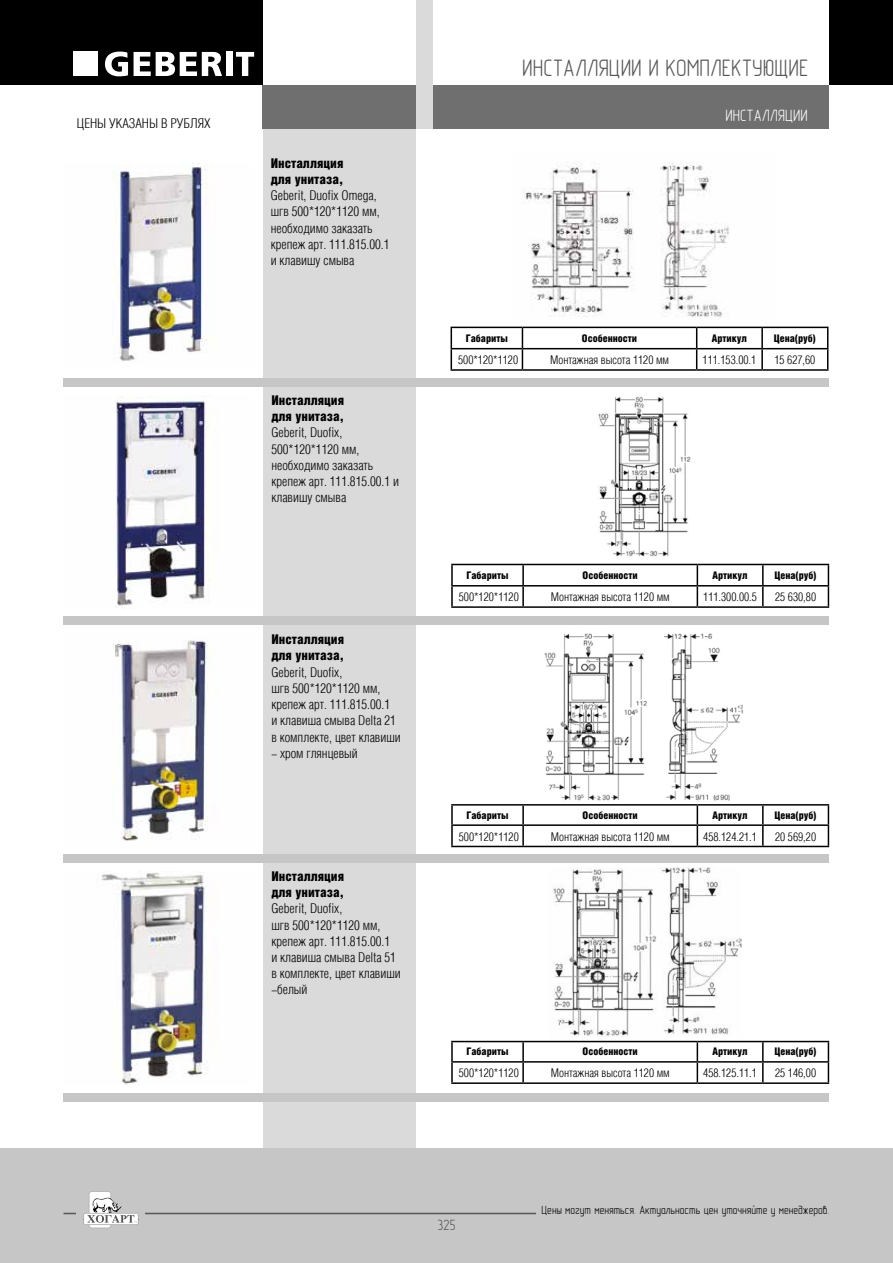
<style>
.page{position:relative;width:893px;height:1263px;background:#fff}
.page>*{position:absolute;margin:0;border:0;box-sizing:border-box;transform-origin:0 0}
.t1{font:24px "GOST type A";color:#575756}
.t2{font:16.5px "GOST type A";color:#fff}
.t3{font:15px "GOST type A";color:#575756}
.t4{font:300 13.5px/16.2px "Helios Cond";color:#000}
.t5{font:900 13.5px/16.2px "Helios Cond";color:#000}
.t6{font:300 12px "Helios Cond";color:#000}
.t7{font:12px "GOST type A";color:#000}
.t8{font:900 10.5px "Helios Cond";color:#000}
</style>
<div class="page">
<div style="left:0;top:0;width:893px;height:84px;background:#000"></div>
<div style="left:263px;top:0;width:153px;height:1262px;background:#dadada"></div>
<div style="left:0;top:1148px;width:893px;height:115px;background:#c6c6c6"></div>
<div style="left:263px;top:0;width:153px;height:85px;background:#fff"></div>
<div style="left:416px;top:0;width:413px;height:85px;background:#fff"></div>
<div style="left:263px;top:85px;width:566px;height:44px;background:#706f6f"></div>
<div style="left:416px;top:0;width:17px;height:129px;background:#dadada"></div>
<svg style="left:89px;top:1191px;width:22px;height:37px"></svg>
<div style="left:90px;top:1192px;width:20px;height:35px;background:#fff;border-radius:2px"></div>
<div style="left:83px;top:1213px;width:56px;height:12px;background:#bfbebe;border-radius:2px"></div>
<svg style="left:64px;top:1197px;width:472px;height:27px"></svg>
<svg style="left:105px;top:52px;width:23px;height:24px"></svg>
<svg style="left:134px;top:52px;width:88px;height:24px"></svg>
<div style="left:226px;top:52px;width:7px;height:24px;background:#fff"></div>
<svg style="left:236px;top:52px;width:18px;height:24px"></svg>
<div style="left:74px;top:52px;width:24px;height:24px;background:#fff"></div>
<div style="left:64px;top:617px;width:765px;height:8px;background:#c6c6c6"></div>
<div style="left:64px;top:378px;width:765px;height:9px;background:#c6c6c6"></div>
<hr style="left:451px;top:564px;width:72px;height:1px;background:#000">
<hr style="left:451px;top:565px;width:2px;height:20px;background:#000">
<hr style="left:523px;top:564px;width:174px;height:1px;background:#000">
<hr style="left:522px;top:565px;width:2px;height:20px;background:#000">
<hr style="left:697px;top:564px;width:66px;height:1px;background:#000">
<hr style="left:763px;top:564px;width:66px;height:1px;background:#000">
<hr style="left:762px;top:565px;width:2px;height:20px;background:#000">
<hr style="left:451px;top:585px;width:72px;height:1px;background:#000">
<hr style="left:451px;top:586px;width:2px;height:20px;background:#000">
<hr style="left:523px;top:585px;width:174px;height:1px;background:#000">
<hr style="left:522px;top:586px;width:2px;height:20px;background:#000">
<hr style="left:697px;top:585px;width:66px;height:1px;background:#000">
<svg style="left:697px;top:565px;width:1px;height:41px"></svg>
<hr style="left:763px;top:585px;width:66px;height:1px;background:#000">
<hr style="left:762px;top:586px;width:2px;height:20px;background:#000">
<svg style="left:828px;top:565px;width:1px;height:41px"></svg>
<hr style="left:451px;top:606px;width:72px;height:2px;background:#000">
<hr style="left:523px;top:606px;width:174px;height:2px;background:#000">
<hr style="left:697px;top:606px;width:66px;height:2px;background:#000">
<hr style="left:763px;top:606px;width:66px;height:2px;background:#000">
<div style="left:64px;top:1093px;width:765px;height:8px;background:#c6c6c6"></div>
<div style="left:64px;top:855px;width:765px;height:8px;background:#c6c6c6"></div>
<img style="left:116px;top:395px;width:93px;height:212px">
<img style="left:598px;top:396px;width:93px;height:161px">
<hr style="left:451px;top:804px;width:72px;height:1px;background:#000">
<svg style="left:451px;top:805px;width:2px;height:19px"></svg>
<hr style="left:523px;top:804px;width:174px;height:1px;background:#000">
<svg style="left:522px;top:805px;width:2px;height:19px"></svg>
<hr style="left:697px;top:804px;width:66px;height:1px;background:#000">
<hr style="left:763px;top:804px;width:66px;height:1px;background:#000">
<svg style="left:762px;top:805px;width:2px;height:19px"></svg>
<hr style="left:451px;top:824px;width:72px;height:2px;background:#000">
<hr style="left:451px;top:826px;width:2px;height:20px;background:#000">
<hr style="left:523px;top:824px;width:174px;height:2px;background:#000">
<hr style="left:522px;top:826px;width:2px;height:20px;background:#000">
<hr style="left:697px;top:824px;width:66px;height:2px;background:#000">
<svg style="left:697px;top:805px;width:1px;height:41px"></svg>
<hr style="left:763px;top:824px;width:66px;height:2px;background:#000">
<hr style="left:762px;top:826px;width:2px;height:20px;background:#000">
<svg style="left:828px;top:805px;width:1px;height:41px"></svg>
<hr style="left:451px;top:846px;width:72px;height:1px;background:#000">
<hr style="left:523px;top:846px;width:174px;height:1px;background:#000">
<hr style="left:697px;top:846px;width:66px;height:1px;background:#000">
<hr style="left:763px;top:846px;width:66px;height:1px;background:#000">
<img style="left:113px;top:640px;width:96px;height:201px">
<img style="left:544px;top:633px;width:199px;height:168px">
<hr style="left:451px;top:1041px;width:72px;height:1px;background:#000">
<svg style="left:451px;top:1042px;width:2px;height:19px"></svg>
<hr style="left:523px;top:1041px;width:174px;height:1px;background:#000">
<svg style="left:522px;top:1042px;width:2px;height:19px"></svg>
<hr style="left:697px;top:1041px;width:66px;height:1px;background:#000">
<hr style="left:763px;top:1041px;width:66px;height:1px;background:#000">
<svg style="left:762px;top:1042px;width:2px;height:19px"></svg>
<hr style="left:451px;top:1061px;width:72px;height:1px;background:#000">
<hr style="left:451px;top:1062px;width:2px;height:20px;background:#000">
<hr style="left:523px;top:1061px;width:174px;height:1px;background:#000">
<hr style="left:522px;top:1062px;width:2px;height:20px;background:#000">
<hr style="left:697px;top:1061px;width:66px;height:1px;background:#000">
<svg style="left:697px;top:1042px;width:1px;height:40px"></svg>
<hr style="left:763px;top:1061px;width:66px;height:1px;background:#000">
<hr style="left:762px;top:1062px;width:2px;height:20px;background:#000">
<svg style="left:828px;top:1042px;width:1px;height:40px"></svg>
<hr style="left:451px;top:1082px;width:72px;height:2px;background:#000">
<hr style="left:523px;top:1082px;width:174px;height:2px;background:#000">
<hr style="left:697px;top:1082px;width:66px;height:2px;background:#000">
<hr style="left:763px;top:1082px;width:66px;height:2px;background:#000">
<img style="left:101px;top:871px;width:107px;height:213px">
<img style="left:553px;top:868px;width:188px;height:168px">
<hr style="left:451px;top:327px;width:71px;height:1px;background:#000">
<hr style="left:522px;top:327px;width:175px;height:1px;background:#000">
<hr style="left:697px;top:327px;width:65px;height:1px;background:#000">
<hr style="left:762px;top:327px;width:66px;height:1px;background:#000">
<hr style="left:761px;top:328px;width:2px;height:20px;background:#000">
<hr style="left:451px;top:348px;width:71px;height:1px;background:#000">
<svg style="left:451px;top:328px;width:1px;height:41px"></svg>
<hr style="left:522px;top:348px;width:175px;height:1px;background:#000">
<svg style="left:522px;top:328px;width:1px;height:41px"></svg>
<hr style="left:697px;top:348px;width:65px;height:1px;background:#000">
<svg style="left:696px;top:328px;width:1px;height:41px"></svg>
<hr style="left:762px;top:348px;width:66px;height:1px;background:#000">
<hr style="left:761px;top:349px;width:2px;height:20px;background:#000">
<svg style="left:827px;top:328px;width:1px;height:41px"></svg>
<hr style="left:451px;top:369px;width:71px;height:2px;background:#000">
<hr style="left:522px;top:369px;width:175px;height:2px;background:#000">
<hr style="left:697px;top:369px;width:65px;height:2px;background:#000">
<hr style="left:762px;top:369px;width:66px;height:2px;background:#000">
<img style="left:113px;top:163px;width:98px;height:198px">
<img style="left:523px;top:163px;width:206px;height:154px">
<p class="t4" style="left:77px;top:116px;width:135px">ЦЕНЫ УКАЗАНЫ В РУБЛЯХ</p>
<p class="t5" style="left:271px;top:155px;width:74px">Инсталляция для унитаза,</p>
<p class="t4" style="left:271px;top:187px;width:120px">Geberit, Duofix Omega, шгв 500*120*1120 мм, необходимо заказать крепеж арт. 111.815.00.1 и клавишу смыва</p>
<p class="t5" style="left:271px;top:392px;width:74px">Инсталляция для унитаза,</p>
<p class="t4" style="left:271px;top:424px;width:129px">Geberit, Duofix,<br>500*120*1120 мм, необходимо заказать крепеж арт. 111.815.00.1 и клавишу смыва</p>
<p class="t5" style="left:271px;top:631px;width:74px">Инсталляция для унитаза,</p>
<p class="t4" style="left:271px;top:664px;width:131px">Geberit, Duofix,<br>шгв 500*120*1120 мм, крепеж арт. 111.815.00.1<br>и клавиша смыва Delta 21 в комплекте, цвет клавиши</p>
<p class="t4" style="left:271px;top:745px;width:88px">- хром глянцевый</p>
<p class="t5" style="left:271px;top:868px;width:74px">Инсталляция для унитаза,</p>
<p class="t4" style="left:271px;top:900px;width:131px">Geberit, Duofix,<br>шгв 500*120*1120 мм, крепеж арт. 111.815.00.1<br>и клавиша смыва Delta 51 в комплекте, цвет клавиши -белый</p>
<h1 class="t1" style="left:522px;top:56px;width:288px">ИНСТАЛЛЯЦИИ И КОМПЛЕКТУЮЩИЕ</h1>
<p class="t2" style="left:725px;top:107px;width:84px">ИНСТАЛЛЯЦИИ</p>
<p class="t8" style="left:466px;top:332px;width:44px">Габариты</p>
<p class="t8" style="left:582px;top:332px;width:57px">Особенности</p>
<p class="t8" style="left:712px;top:332px;width:37px">Артикул</p>
<p class="t8" style="left:774px;top:332px;width:44px">Цена(руб)</p>
<p class="t6" style="left:458px;top:353px;width:62px">500*120*1120</p>
<p class="t6" style="left:550px;top:353px;width:120px">Монтажная высота 1120 мм</p>
<p class="t6" style="left:703px;top:353px;width:55px">111.153.00.1</p>
<p class="t6" style="left:774px;top:353px;width:42px">15 627,60</p>
<p class="t8" style="left:466px;top:569px;width:44px">Габариты</p>
<p class="t8" style="left:583px;top:569px;width:57px">Особенности</p>
<p class="t8" style="left:712px;top:569px;width:37px">Артикул</p>
<p class="t8" style="left:774px;top:569px;width:44px">Цена(руб)</p>
<p class="t6" style="left:459px;top:591px;width:62px">500*120*1120</p>
<p class="t6" style="left:551px;top:591px;width:120px">Монтажная высота 1120 мм</p>
<p class="t6" style="left:703px;top:591px;width:55px">111.300.00.5</p>
<p class="t6" style="left:775px;top:591px;width:42px">25 630,80</p>
<p class="t8" style="left:466px;top:809px;width:44px">Габариты</p>
<p class="t8" style="left:583px;top:809px;width:57px">Особенности</p>
<p class="t8" style="left:712px;top:809px;width:37px">Артикул</p>
<p class="t8" style="left:774px;top:809px;width:44px">Цена(руб)</p>
<p class="t6" style="left:459px;top:830px;width:62px">500*120*1120</p>
<p class="t6" style="left:551px;top:830px;width:120px">Монтажная высота 1120 мм</p>
<p class="t6" style="left:703px;top:830px;width:55px">458.124.21.1</p>
<p class="t6" style="left:775px;top:830px;width:42px">20 569,20</p>
<p class="t8" style="left:466px;top:1045px;width:44px">Габариты</p>
<p class="t8" style="left:583px;top:1045px;width:57px">Особенности</p>
<p class="t8" style="left:712px;top:1045px;width:37px">Артикул</p>
<p class="t8" style="left:774px;top:1045px;width:44px">Цена(руб)</p>
<p class="t6" style="left:459px;top:1067px;width:62px">500*120*1120</p>
<p class="t6" style="left:551px;top:1067px;width:120px">Монтажная высота 1120 мм</p>
<p class="t6" style="left:703px;top:1067px;width:55px">458.125.11.1</p>
<p class="t6" style="left:775px;top:1067px;width:42px">25 146,00</p>
<p class="t3" style="left:437px;top:1217px;width:20px">325</p>
<p class="t7" style="left:541px;top:1204px;width:289px">Цены могут меняться. Актуальность цен уточняйте у менеджеров.</p>
</div>
